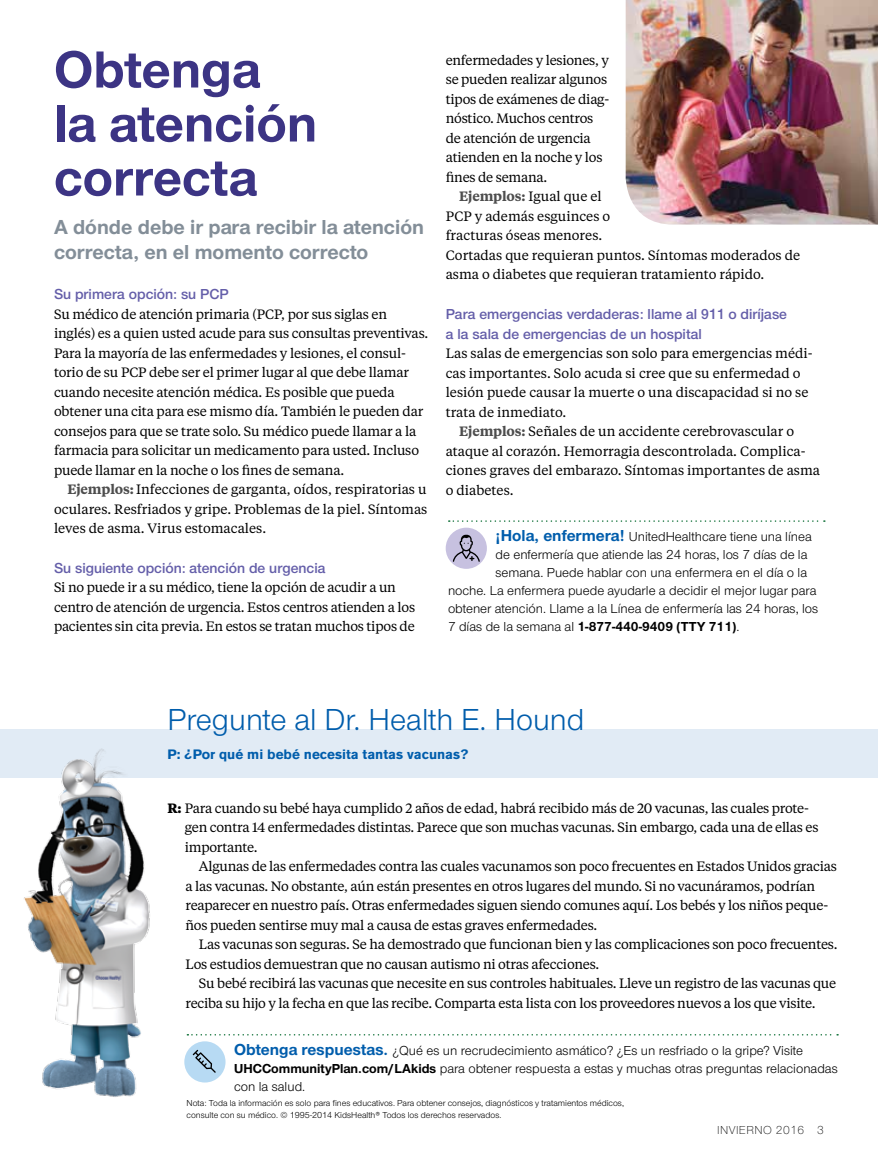
<style>
.page{position:relative;width:878px;height:1161px;background:#fff}
.page>*{position:absolute;margin:0;border:0;box-sizing:border-box;transform-origin:0 0}
.t1{font:700 54px/54px "UHC Sans";color:#3c3484}
.t2{font:31.5px "UHC Sans";color:#005dac}
.t3{font:700 21px/25.2px "UHC Sans";color:#838e98}
.t4{font:600 15px/19.5px "UHC Sans";color:#645ea9}
.t5{font:13.5px/19.5px "UHC Serif Text";letter-spacing:-.015em;color:#000}
.t6{font:13.5px/18px "UHC Sans";color:#000}
.t7{font:700 13.5px "UHC Sans";color:#000}
.t8{font:700 13.5px "Akzidenz Grotesk BE";color:#005dac}
.t9{font:300 12px "UHC Sans";letter-spacing:.04em;color:#000}
.t10{font:9px/12px "UHC Sans";color:#000}
.s1{font-weight:600;color:#4d4d4d}
.s2{font-weight:700;font-size:16.5px;color:#005dac}
.s3{font-weight:400}
.s4{font-weight:700}
</style>
<div class="page">
<img style="left:625px;top:0;width:253px;height:225px">
<div style="left:0;top:729px;width:878px;height:49px;background:#e1ebf5"></div>
<img style="left:24px;top:748px;width:163px;height:349px">
<svg style="left:187px;top:1034px;width:651px;height:2px"></svg>
<div style="left:184px;top:1041px;width:41px;height:42px;background:#b7daf3;border-radius:50%"></div>
<svg style="left:193px;top:1050px;width:23px;height:23px"></svg>
<svg style="left:448px;top:520px;width:376px;height:2px"></svg>
<div style="left:445px;top:528px;width:42px;height:41px;background:#c7c1e0;border-radius:50%"></div>
<svg style="left:452px;top:535px;width:28px;height:27px"></svg>
<h1 class="t1" style="left:54px;top:41px;width:265px">Obtenga<br>la atención correcta</h1>
<h3 class="t3" style="left:54px;top:214px;width:371px">A dónde debe ir para recibir la atención correcta, en el momento correcto</h3>
<p class="t4" style="left:54px;top:284px;width:176px">Su primera opción: su PCP</p>
<p class="t5" style="left:54px;top:304px;width:376px">Su médico de atención primaria (PCP, por sus siglas en inglés) es a quien usted acude para sus consultas preventivas.<br>Para la mayoría de las enfermedades y lesiones, el consul&shy;torio de su PCP debe ser el primer lugar al que debe llamar cuando necesite atención médica. Es posible que pueda obtener una cita para ese mismo día. También le pueden dar consejos para que se trate solo. Su médico puede llamar a la farmacia para solicitar un medicamento para usted. Incluso puede llamar en la noche o los fines de semana.</p>
<p class="t5" style="left:54px;top:479px;width:375px;text-align:justify;text-indent:14px"><span class="s1">Ejemplos:</span> Infecciones de garganta, oídos, respiratorias u oculares. Resfriados y gripe. Problemas de la piel. Síntomas leves de asma. Virus estomacales.</p>
<p class="t4" style="left:54px;top:558px;width:273px">Su siguiente opción: atención de urgencia</p>
<p class="t5" style="left:54px;top:577px;width:362px">Si no puede ir a su médico, tiene la opción de acudir a un centro de atención de urgencia. Estos centros atienden a los pacientes sin cita previa. En estos se tratan muchos tipos de</p>
<p class="t5" style="left:446px;top:50px;width:165px">enfermedades y lesiones, y se pueden realizar algunos tipos de exámenes de diag&shy;nóstico. Muchos centros de atención de urgencia atienden en la noche y los fines de semana.</p>
<p class="t5" style="left:446px;top:186px;width:356px;text-indent:14px"><span class="s1">Ejemplos:</span> Igual que el<br>PCP y además esguinces o<br>fracturas óseas menores.<br>Cortadas que requieran puntos. Síntomas moderados de asma o diabetes que requieran tratamiento rápido.</p>
<p class="t4" style="left:446px;top:304px;width:343px">Para emergencias verdaderas: llame al 911 o diríjase a la sala de emergencias de un hospital</p>
<p class="t5" style="left:446px;top:343px;width:368px">Las salas de emergencias son solo para emergencias médi&shy;cas importantes. Solo acuda si cree que su enfermedad o lesión puede causar la muerte o una discapacidad si no se trata de inmediato.</p>
<p class="t5" style="left:446px;top:421px;width:376px;text-indent:14px"><span class="s1">Ejemplos:</span> Señales de un accidente cerebrovascular o ataque al corazón. Hemorragia descontrolada. Complica&shy;ciones graves del embarazo. Síntomas importantes de asma o diabetes.</p>
<p class="t6" style="left:495px;top:528px;width:318px"><span class="s2">¡Hola, enfermera!</span> UnitedHealthcare tiene una línea</p>
<p class="t6" style="left:495px;top:546px;width:313px">de enfermería que atiende las 24 horas, los 7 días de la</p>
<p class="t6" style="left:495px;top:564px;width:313px">semana. Puede hablar con una enfermera en el día o la</p>
<p class="t6" style="left:448px;top:582px;width:370px">noche. La enfermera puede ayudarle a decidir el mejor lugar para</p>
<p class="t6" style="left:448px;top:600px;width:372px">obtener atención. Llame a la Línea de enfermería las 24 horas, los</p>
<p class="t7" style="left:448px;top:618px;width:293px"><span class="s3">7 días de la semana al</span> 1-877-440-9409 (TTY 711)<span class="s3">.</span></p>
<h2 class="t2" style="left:167px;top:699px;width:418px">Pregunte al Dr. Health E. Hound</h2>
<p class="t8" style="left:167px;top:746px;width:302px">P: ¿Por qué mi bebé necesita tantas vacunas?</p>
<p class="t5" style="left:185px;top:798px;width:635px;text-indent:-17px"><span class="s4">R:</span> Para cuando su bebé haya cumplido 2 años de edad, habrá recibido más de 20 vacunas, las cuales prote&shy;gen contra 14 enfermedades distintas. Parece que son muchas vacunas. Sin embargo, cada una de ellas es importante.</p>
<p class="t5" style="left:185px;top:856px;width:653px;text-indent:14px">Algunas de las enfermedades contra las cuales vacunamos son poco frecuentes en Estados Unidos gracias a las vacunas. No obstante, aún están presentes en otros lugares del mundo. Si no vacunáramos, podrían reaparecer en nuestro país. Otras enfermedades siguen siendo comunes aquí. Los bebés y los niños peque&shy;ños pueden sentirse muy mal a causa de estas graves enfermedades.</p>
<p class="t5" style="left:185px;top:934px;width:653px;text-indent:14px">Las vacunas son seguras. Se ha demostrado que funcionan bien y las complicaciones son poco frecuentes.<br>Los estudios demuestran que no causan autismo ni otras afecciones.</p>
<p class="t5" style="left:185px;top:973px;width:652px;text-indent:14px">Su bebé recibirá las vacunas que necesite en sus controles habituales. Lleve un registro de las vacunas que reciba su hijo y la fecha en que las recibe. Comparta esta lista con los proveedores nuevos a los que visite.</p>
<p class="t6" style="left:234px;top:1041px;width:605px"><span class="s2">Obtenga respuestas.</span> ¿Qué es un recrudecimiento asmático? ¿Es un resfriado o la gripe? Visite<br><span class="s4">UHCCommunityPlan.com/LAkids</span> para obtener respuesta a estas y muchas otras preguntas relacionadas con la salud.</p>
<p class="t10" style="left:187px;top:1097px;width:439px">Nota: Toda la información es solo para fines educativos. Para obtener consejos, diagnósticos y tratamientos médicos, consulte con su médico. © 1995-2014 KidsHealth® Todos los derechos reservados.</p>
<p class="t9" style="left:717px;top:1122px;width:108px">INVIERNO 2016 3</p>
</div>
